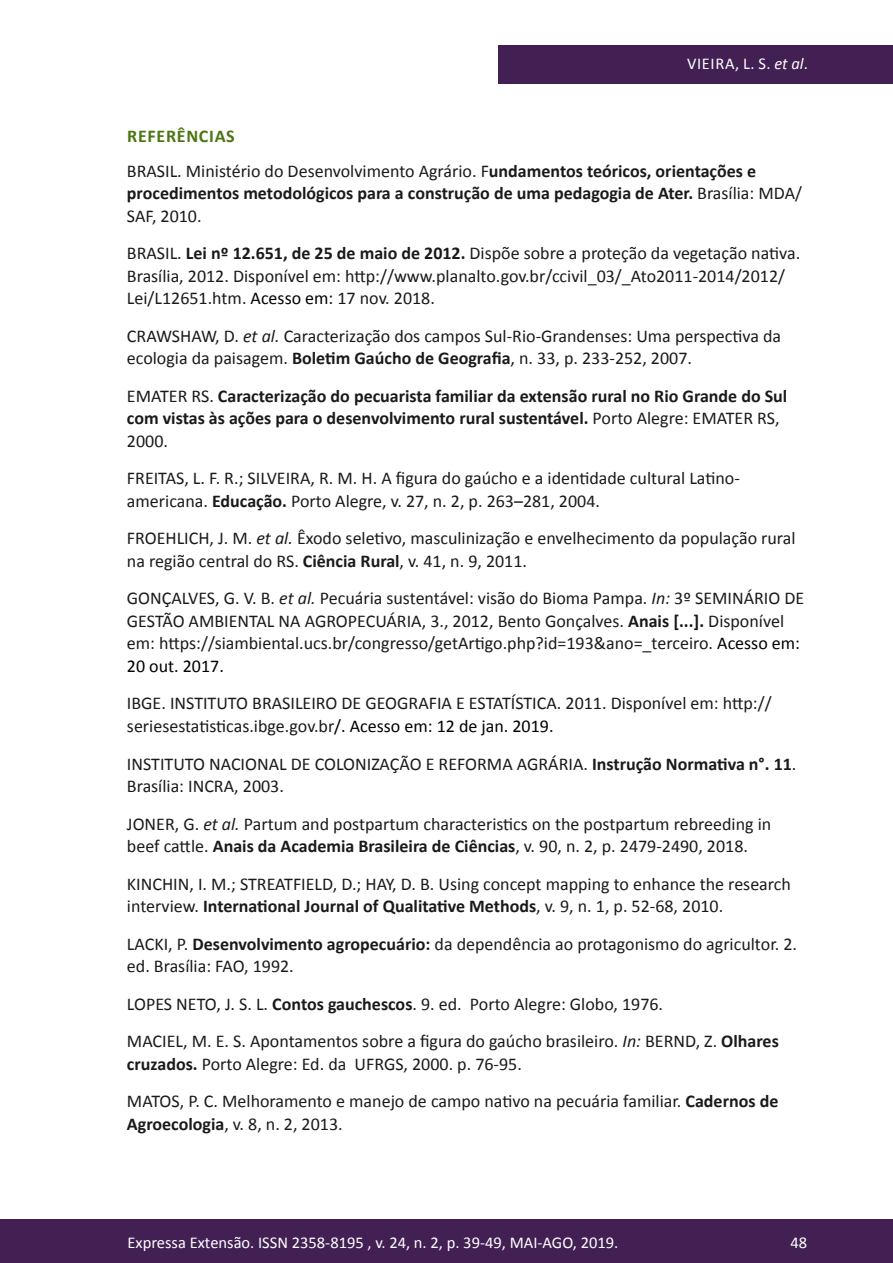
<style>
.page{position:relative;width:893px;height:1263px;background:#fff}
.page>*{position:absolute;margin:0;border:0;box-sizing:border-box;transform-origin:0 0}
.referencia{font:18px/22.5px "Calibri";color:#1a1a1a}
.referencia-2{font:700 18px/22.5px "Calibri";color:#1a1a1a}
.subtitulo{font:700 18px "Calibri";letter-spacing:.04em;color:#4d7514}
.t1{font:16.5px "Calibri";color:#fff}
.s1{font-style:italic}
.s2{font-weight:400}
.s3{font-weight:700}
.s4{color:#000}
</style>
<div class="page">
<div style="left:0;top:1219px;width:893px;height:44px;background:#422053"></div>
<div style="left:498px;top:45px;width:395px;height:39px;background:#422053"></div>
<p class="t1" style="left:687px;top:53px;width:122px">VIEIRA, L. S. <span class="s1">et al</span>.</p>
<p class="subtitulo" style="left:127px;top:125px;width:109px">REFERÊNCIAS</p>
<p class="referencia-2" style="left:127px;top:160px;width:677px"><span class="s2">BRASIL. Ministério do Desenvolvimento Agrário. F</span>undamentos teóricos, orientações e procedimentos metodológicos para a construção de uma pedagogia de Ater. <span class="s2">Brasília: MDA/<br>SAF, 2010.</span></p>
<p class="referencia" style="left:127px;top:242px;width:675px">BRASIL. <span class="s3">Lei nº 12.651, de 25 de maio de 2012.</span> Dispõe sobre a proteção da vegetação nativa.<br>Brasília, 2012. Disponível em: http://www.planalto.gov.br/ccivil_03/_Ato2011-2014/2012/<br>Lei/L12651.htm. <span class="s4">Acesso em:</span> 17 nov. 2018.</p>
<p class="referencia" style="left:127px;top:325px;width:656px">CRAWSHAW, D. <span class="s1">et al.</span> Caracterização dos campos Sul-Rio-Grandenses: Uma perspectiva da ecologia da paisagem. <span class="s3">Boletim Gaúcho de Geografia</span>, n. 33, p. 233-252, 2007.</p>
<p class="referencia-2" style="left:127px;top:385px;width:662px"><span class="s2">EMATER RS.</span> Caracterização do pecuarista familiar da extensão rural no Rio Grande do Sul com vistas às ações para o desenvolvimento rural sustentável. <span class="s2">Porto Alegre: EMATER RS,<br>2000.</span></p>
<p class="referencia" style="left:127px;top:467px;width:614px">FREITAS, L. F. R.; SILVEIRA, R. M. H. A figura do gaúcho e a identidade cultural Latino&shy;americana. <span class="s3">Educação.</span> Porto Alegre, v. 27, n. 2, p. 263–281, 2004.</p>
<p class="referencia" style="left:127px;top:527px;width:670px">FROEHLICH, J. M. <span class="s1">et al.</span> Êxodo seletivo, masculinização e envelhecimento da população rural na região central do RS. <span class="s3">Ciência Rural</span>, v. 41, n. 9, 2011.</p>
<p class="referencia" style="left:127px;top:587px;width:679px">GONÇALVES, G. V. B. <span class="s1">et al.</span> Pecuária sustentável: visão do Bioma Pampa. <span class="s1">In:</span> 3º SEMINÁRIO DE GESTÃO AMBIENTAL NA AGROPECUÁRIA, 3., 2012, Bento Gonçalves. <span class="s3">Anais [...].</span> Disponível em: https://siambiental.ucs.br/congresso/getArtigo.php?id=193&amp;ano=_terceiro. <span class="s4">Acesso em:<br>20 out. 2017.</span></p>
<p class="referencia" style="left:127px;top:692px;width:646px">IBGE. INSTITUTO BRASILEIRO DE GEOGRAFIA E ESTATÍSTICA. 2011. Disponível em: http:// seriesestatisticas.ibge.gov.br<span class="s4">/. Acesso em: 12 de jan. 2019.</span></p>
<p class="referencia" style="left:127px;top:752px;width:671px">INSTITUTO NACIONAL DE COLONIZAÇÃO E REFORMA AGRÁRIA. <span class="s3">Instrução Normativa n°. 11</span>.<br>Brasília: INCRA, 2003.</p>
<p class="referencia" style="left:127px;top:812px;width:646px">JONER, G. <span class="s1">et al.</span> Partum and postpartum characteristics on the postpartum rebreeding in beef cattle. <span class="s3">Anais da Academia Brasileira de Ciências</span>, v. 90, n. 2, p. 2479-2490, 2018.</p>
<p class="referencia" style="left:127px;top:872px;width:665px">KINCHIN, I. M.; STREATFIELD, D.; HAY, D. B. Using concept mapping to enhance the research interview. <span class="s3">International Journal of Qualitative Methods</span>, v. 9, n. 1, p. 52-68, 2010.</p>
<p class="referencia" style="left:127px;top:932px;width:672px">LACKI, P. <span class="s3">Desenvolvimento agropecuário:</span> da dependência ao protagonismo do agricultor. 2. ed. Brasília: FAO, 1992.</p>
<p class="referencia" style="left:127px;top:992px;width:538px">LOPES NETO, J. S. L. <span class="s3">Contos gauchescos</span>. 9. ed. Porto Alegre: Globo, 1976.</p>
<p class="referencia" style="left:127px;top:1030px;width:653px">MACIEL, M. E. S. Apontamentos sobre a figura do gaúcho brasileiro. <span class="s1">In:</span> BERND, Z. <span class="s3">Olhares cruzados.</span> Porto Alegre: Ed. da UFRGS, 2000. p. 76-95.</p>
<p class="referencia" style="left:127px;top:1090px;width:653px">MATOS, P. C. Melhoramento e manejo de campo nativo na pecuária familiar. <span class="s3">Cadernos de<br>Agroecologia</span>, v. 8, n. 2, 2013.</p>
<p class="t1" style="left:128px;top:1231px;width:492px">Expressa Extensão. ISSN 2358-8195 , v. 24, n. 2, p. 39-49, MAI-AGO, 2019.</p>
<p class="t1" style="left:791px;top:1231px;width:18px">48</p>
</div>
